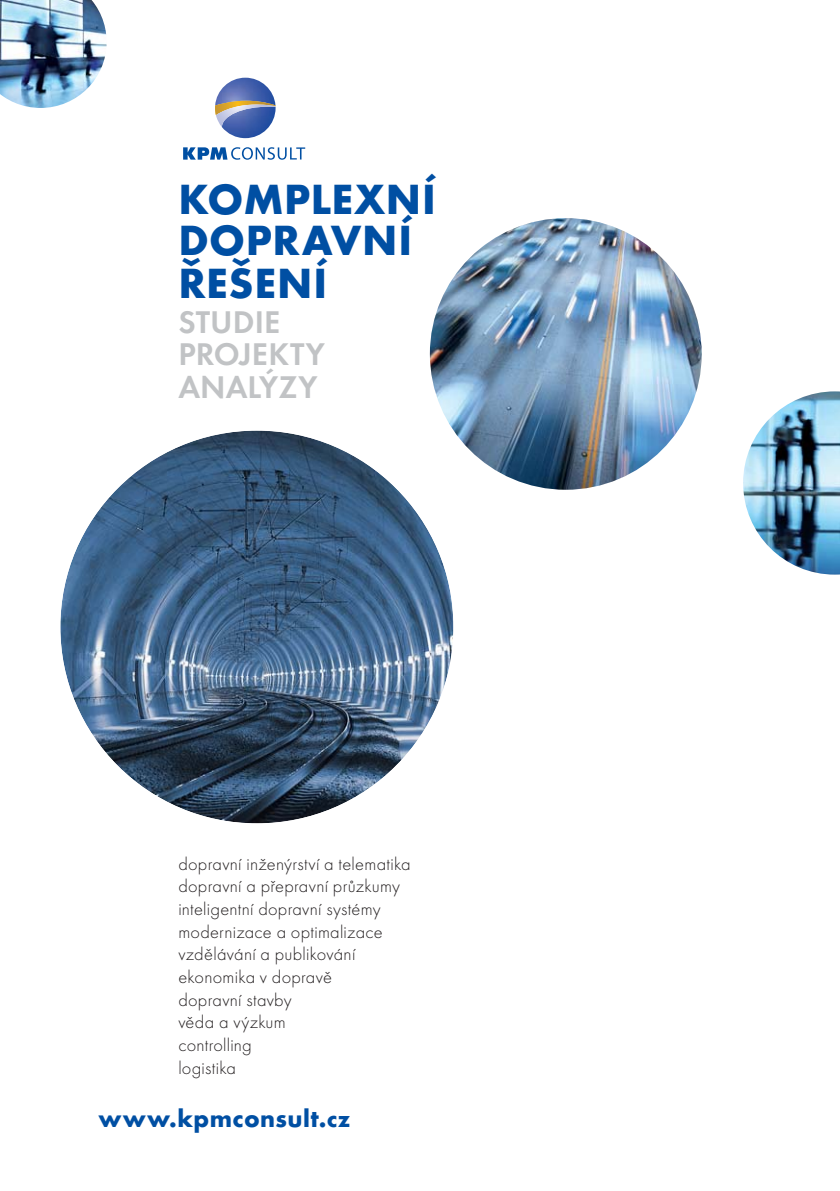
<style>
.page{position:relative;width:840px;height:1191px;background:#fff}
.page>*{position:absolute;margin:0;border:0;box-sizing:border-box;transform-origin:0 0}
.t1{font:700 43.8px/41.8px "Futura TOT";letter-spacing:.01em;color:#004fa3}
.t2{font:600 32.6px/32.4px "Futura TOT";letter-spacing:.005em;color:#c1c3c5}
.t3{font:700 25.4px "Futura TOT";letter-spacing:.02em;color:#004fa3}
.t4{font:18.4px/22.6px "Futura TOT Ligh";letter-spacing:.015em;color:#231f20}
.s1{font-size:24.2px}
</style>
<div class="page">
<svg style="left:183px;top:147px;width:122px;height:13px"></svg>
<img style="left:217px;top:78px;width:56px;height:60px">
<svg style="left:215px;top:96px;width:60px;height:31px;background:#7b86a7"></svg>
<img style="left:0;top:0;width:107px;height:108px">
<img style="left:743px;top:391px;width:96px;height:183px">
<img style="left:429px;top:218px;width:272px;height:272px;border-radius:50%">
<img style="left:60px;top:430px;width:393px;height:393px;border-radius:50%">
<h1 class="t1" style="left:178px;top:184px;width:259px">KOMPLEXNÍ<br>DOPRAVNÍ<br>ŘEŠENÍ</h1>
<h2 class="t2" style="left:178px;top:310px;width:148px">STUDIE<br>PROJEKTY<br>ANALÝZY</h2>
<p class="t4" style="left:178px;top:853px;width:234px">dopravní inženýrství a telematika dopravní a přepravní průzkumy inteligentní dopravní systémy modernizace a optimalizace vzdělávání a publikování ekonomika v dopravě<br>dopravní stavby<br>věda a výzkum<br>controlling<br>logistika</p>
<h3 class="t3" style="left:98px;top:1109px;width:253px">www.kpmconsult.<span class="s1">cz</span></h3>
</div>
